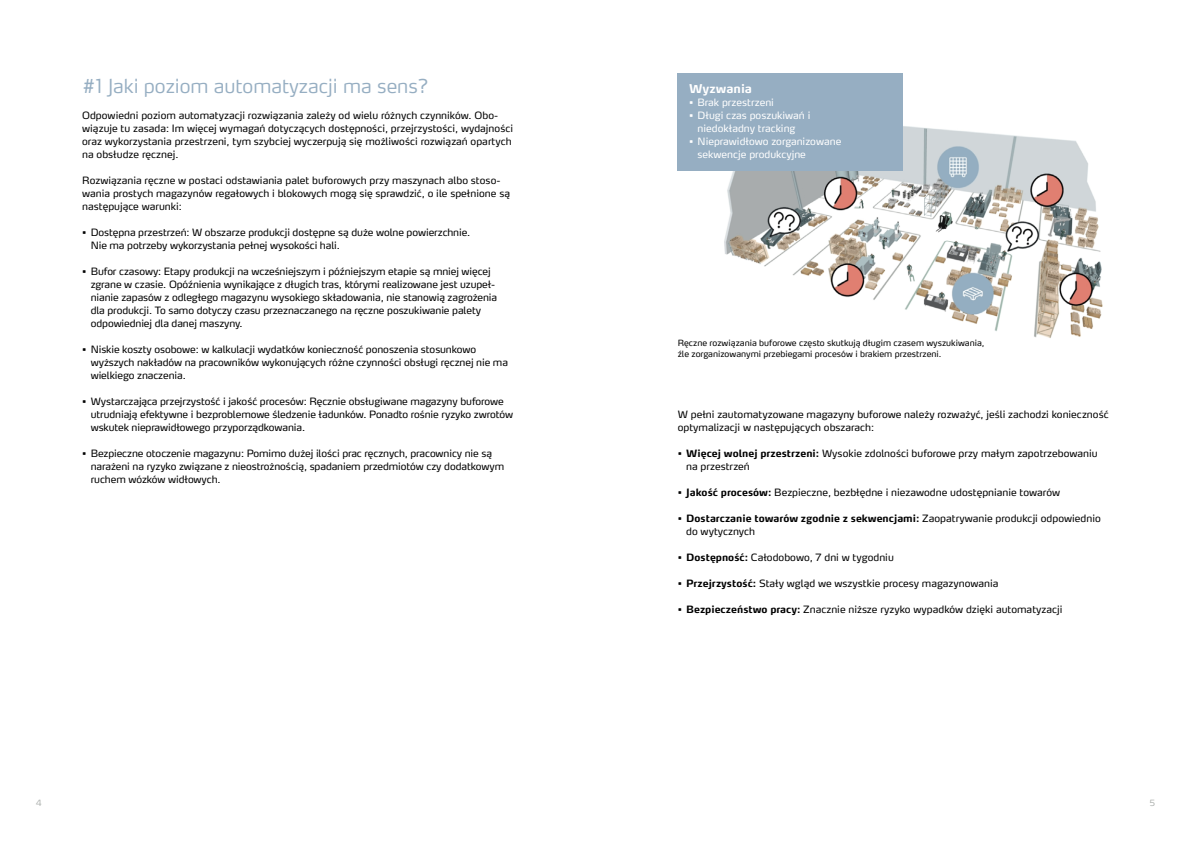
<style>
.page{position:relative;width:1191px;height:842px;background:#fff}
.page>*{position:absolute;margin:0;border:0;box-sizing:border-box;transform-origin:0 0}
.t1{font:300 19px "Max Pro";color:#96aec2}
.t2{font:700 12px "Max Pro";color:#fff}
.t3{font:10px/13px "Max Pro";color:#000}
.t4{font:10px/13px "Max Pro";color:#fff}
.t5{font:8.5px/10.5px "Max Pro";color:#000}
.t6{font:300 8.5px "Max Pro";color:#a8aca9}
.s1{font-weight:700}
</style>
<div class="page">
<img style="left:724px;top:126px;width:379px;height:212px">
<div style="left:677px;top:73px;width:226px;height:98px;background:#96aec2"></div>
<h1 class="t1" style="left:82px;top:70px;width:348px">#1 Jaki poziom automatyzacji ma sens?</h1>
<p class="t3" style="left:82px;top:108px;width:432px">Odpowiedni poziom automatyzacji rozwiązania zależy od wielu różnych czynników. Obo&shy;wiązuje tu zasada: Im więcej wymagań dotyczących dostępności, przejrzystości, wydajności oraz wykorzystania przestrzeni, tym szybciej wyczerpują się możliwości rozwiązań opartych na obsłudze ręcznej.</p>
<p class="t3" style="left:82px;top:173px;width:429px">Rozwiązania ręczne w postaci odstawiania palet buforowych przy maszynach albo stoso&shy;wania prostych magazynów regałowych i blokowych mogą się sprawdzić, o ile spełnione są następujące warunki:</p>
<p class="t3" style="left:91px;top:225px;width:381px;text-indent:-8px">• Dostępna przestrzeń: W obszarze produkcji dostępne są duże wolne powierzchnie.<br>Nie ma potrzeby wykorzystania pełnej wysokości hali.</p>
<p class="t3" style="left:91px;top:264px;width:408px;text-indent:-8px">• Bufor czasowy: Etapy produkcji na wcześniejszym i późniejszym etapie są mniej więcej zgrane w czasie. Opóźnienia wynikające z długich tras, którymi realizowane jest uzupeł&shy;nianie zapasów z odległego magazynu wysokiego składowania, nie stanowią zagrożenia dla produkcji. To samo dotyczy czasu przeznaczanego na ręczne poszukiwanie palety odpowiedniej dla danej maszyny.</p>
<p class="t3" style="left:91px;top:342px;width:419px;text-indent:-8px">• Niskie koszty osobowe: w kalkulacji wydatków konieczność ponoszenia stosunkowo wyższych nakładów na pracowników wykonujących różne czynności obsługi ręcznej nie ma wielkiego znaczenia.</p>
<p class="t3" style="left:91px;top:394px;width:424px;text-indent:-8px">• Wystarczająca przejrzystość i jakość procesów: Ręcznie obsługiwane magazyny buforowe utrudniają efektywne i bezproblemowe śledzenie ładunków. Ponadto rośnie ryzyko zwrotów wskutek nieprawidłowego przyporządkowania.</p>
<p class="t3" style="left:91px;top:446px;width:415px;text-indent:-8px">• Bezpieczne otoczenie magazynu: Pomimo dużej ilości prac ręcznych, pracownicy nie są narażeni na ryzyko związane z nieostrożnością, spadaniem przedmiotów czy dodatkowym ruchem wózków widłowych.</p>
<p class="t2" style="left:689px;top:78px;width:65px">Wyzwania</p>
<p class="t4" style="left:689px;top:95px;width:86px">• Brak przestrzeni</p>
<p class="t4" style="left:697px;top:108px;width:114px;text-indent:-8px">• Długi czas poszukiwań i niedokładny tracking</p>
<p class="t4" style="left:697px;top:134px;width:145px;text-indent:-8px">• Nieprawidłowo zorganizowane sekwencje produkcyjne</p>
<p class="t5" style="left:677px;top:337px;width:308px">Ręczne rozwiązania buforowe często skutkują długim czasem wyszukiwania, źle zorganizowanymi przebiegami procesów i brakiem przestrzeni.</p>
<p class="t3" style="left:677px;top:407px;width:432px">W pełni zautomatyzowane magazyny buforowe należy rozważyć, jeśli zachodzi konieczność optymalizacji w następujących obszarach:</p>
<p class="t3" style="left:686px;top:446px;width:413px;text-indent:-8px"><span class="s1">• Więcej wolnej przestrzeni:</span> Wysokie zdolności buforowe przy małym zapotrzebowaniu na przestrzeń</p>
<p class="t3" style="left:677px;top:485px;width:384px"><span class="s1">• Jakość procesów:</span> Bezpieczne, bezbłędne i niezawodne udostępnianie towarów</p>
<p class="t3" style="left:686px;top:511px;width:416px;text-indent:-8px"><span class="s1">• Dostarczanie towarów zgodnie z sekwencjami:</span> Zaopatrywanie produkcji odpowiednio do wytycznych</p>
<p class="t3" style="left:677px;top:550px;width:218px"><span class="s1">• Dostępność:</span> Całodobowo, 7 dni w tygodniu</p>
<p class="t3" style="left:677px;top:576px;width:322px"><span class="s1">• Przejrzystość:</span> Stały wgląd we wszystkie procesy magazynowania</p>
<p class="t3" style="left:677px;top:602px;width:386px"><span class="s1">• Bezpieczeństwo pracy:</span> Znacznie niższe ryzyko wypadków dzięki automatyzacji</p>
<p class="t6" style="left:36px;top:796px;width:8px">4</p>
<p class="t6" style="left:1150px;top:796px;width:7px">5</p>
</div>
